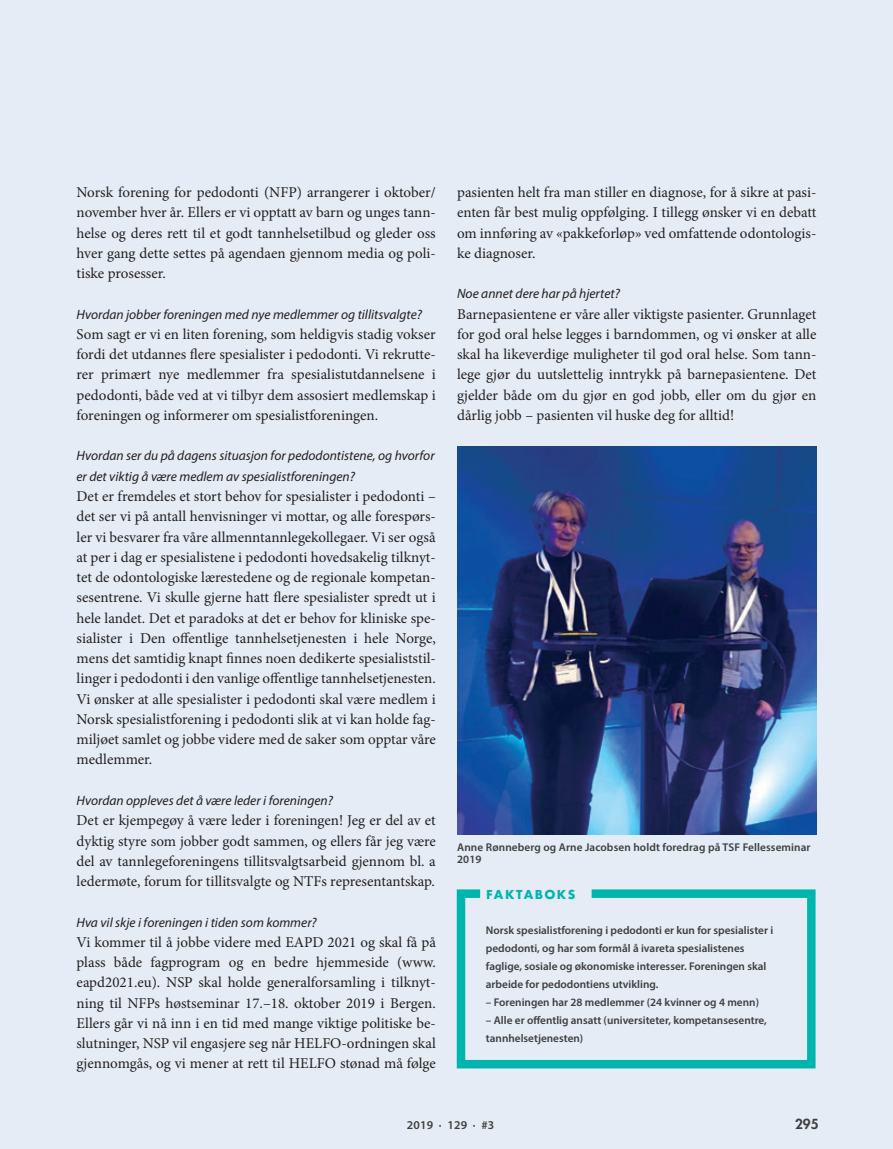
<style>
.page{position:relative;width:893px;height:1149px;background:#fff}
.page>*{position:absolute;margin:0;border:0;box-sizing:border-box;transform-origin:0 0}
.t1{font:15px/20.2px "Minion Pro";color:#231f20;text-align:justify}
.t2{font:italic 13.5px/20.2px "Myriad Pro";color:#231f20}
.t3{font:800 13.5px "Futura Std";color:#3e3e3f}
.t4{font:600 12px "Myriad Pro";letter-spacing:.02em;color:#3e3e3f}
.t5{font:700 12px "Futura";letter-spacing:.12em;color:#00b5ae}
.t6{font:600 11.25px/18px "Myriad Pro";color:#3e3e3f}
</style>
<div class="page">
<div style="left:0;top:0;width:893px;height:1148px;background:#e5ecf5"></div>
<svg style="left:452px;top:884px;width:368px;height:188px;background:#cae5ec"></svg>
<img style="left:457px;top:446px;width:359px;height:387px">
<p class="t1" style="left:77px;top:182px;width:361px">Norsk forening for pedodonti (NFP) arrangerer i oktober/ november hver år. Ellers er vi opptatt av barn og unges tann&shy;helse og deres rett til et godt tannhelsetilbud og gleder oss hver gang dette settes på agendaen gjennom media og poli&shy;tiske prosesser.</p>
<p class="t2" style="left:77px;top:303px;width:347px">Hvordan jobber foreningen med nye medlemmer og tillitsvalgte?</p>
<p class="t1" style="left:77px;top:324px;width:361px">Som sagt er vi en liten forening, som heldigvis stadig vokser fordi det utdannes flere spesialister i pedodonti. Vi rekrutte&shy;rer primært nye medlemmer fra spesialistutdannelsene i pedodonti, både ved at vi tilbyr dem assosiert medlemskap i foreningen og informerer om spesialistforeningen.</p>
<p class="t2" style="left:77px;top:445px;width:360px">Hvordan ser du på dagens situasjon for pedodontistene, og hvorfor er det viktig å være medlem av spesialistforeningen?</p>
<p class="t1" style="left:77px;top:486px;width:361px">Det er fremdeles et stort behov for spesialister i pedodonti – det ser vi på antall henvisninger vi mottar, og alle forespørs&shy;ler vi besvarer fra våre allmenntannlegekollegaer. Vi ser også at per i dag er spesialistene i pedodonti hovedsakelig tilknyt&shy;tet de odontologiske lærestedene og de regionale kompetan&shy;sesentrene. Vi skulle gjerne hatt flere spesialister spredt ut i hele landet. Det et paradoks at det er behov for kliniske spe&shy;sialister i Den offentlige tannhelsetjenesten i hele Norge, mens det samtidig knapt finnes noen dedikerte spesialiststil&shy;linger i pedodonti i den vanlige offentlige tannhelsetjenesten.<br>Vi ønsker at alle spesialister i pedodonti skal være medlem i Norsk spesialistforening i pedodonti slik at vi kan holde fag&shy;miljøet samlet og jobbe videre med de saker som opptar våre medlemmer.</p>
<p class="t2" style="left:77px;top:789px;width:258px">Hvordan oppleves det å være leder i foreningen?</p>
<p class="t1" style="left:77px;top:810px;width:361px">Det er kjempegøy å være leder i foreningen! Jeg er del av et dyktig styre som jobber godt sammen, og ellers får jeg være del av tannlegeforeningens tillitsvalgtsarbeid gjennom bl. a ledermøte, forum for tillitsvalgte og NTFs representantskap.</p>
<p class="t2" style="left:77px;top:911px;width:242px">Hva vil skje i foreningen i tiden som kommer?</p>
<p class="t1" style="left:77px;top:931px;width:361px">Vi kommer til å jobbe videre med EAPD 2021 og skal få på plass både fagprogram og en bedre hjemmeside (www. eapd2021.eu). NSP skal holde generalforsamling i tilknyt&shy;ning til NFPs høstseminar 17.–18. oktober 2019 i Bergen.<br>Ellers går vi nå inn i en tid med mange viktige politiske be&shy;slutninger, NSP vil engasjere seg når HELFO-ordningen skal gjennomgås, og vi mener at rett til HELFO stønad må følge</p>
<p class="t1" style="left:457px;top:182px;width:361px">pasienten helt fra man stiller en diagnose, for å sikre at pasi&shy;enten får best mulig oppfølging. I tillegg ønsker vi en debatt om innføring av «pakkeforløp» ved omfattende odontologis&shy;ke diagnoser.</p>
<p class="t2" style="left:457px;top:283px;width:164px">Noe annet dere har på hjertet?</p>
<p class="t1" style="left:457px;top:303px;width:361px">Barnepasientene er våre aller viktigste pasienter. Grunnlaget for god oral helse legges i barndommen, og vi ønsker at alle skal ha likeverdige muligheter til god oral helse. Som tann&shy;lege gjør du uutslettelig inntrykk på barnepasientene. Det gjelder både om du gjør en god jobb, eller om du gjør en dårlig jobb – pasienten vil huske deg for alltid!</p>
<p class="t6" style="left:457px;top:840px;width:355px;line-height:12px">Anne Rønneberg og Arne Jacobsen holdt foredrag på TSF Fellesseminar<br>2019</p>
<p class="t5" style="left:486px;top:885px;width:91px">FAKTABOKS</p>
<p class="t6" style="left:486px;top:920px;width:289px">Norsk spesialistforening i pedodonti er kun for spesialister i pedodonti, og har som formål å ivareta spesialistenes faglige, sosiale og økonomiske interesser. Foreningen skal arbeide for pedodontiens utvikling.</p>
<p class="t6" style="left:486px;top:992px;width:275px">– Foreningen har 28 medlemmer (24 kvinner og 4 menn)</p>
<p class="t6" style="left:486px;top:1010px;width:282px">– Alle er offentlig ansatt (universiteter, kompetansesentre, tannhelsetjenesten)</p>
<p class="t4" style="left:407px;top:1117px;width:89px">2019 · 129 · #3</p>
<p class="t3" style="left:795px;top:1115px;width:25px">295</p>
</div>
